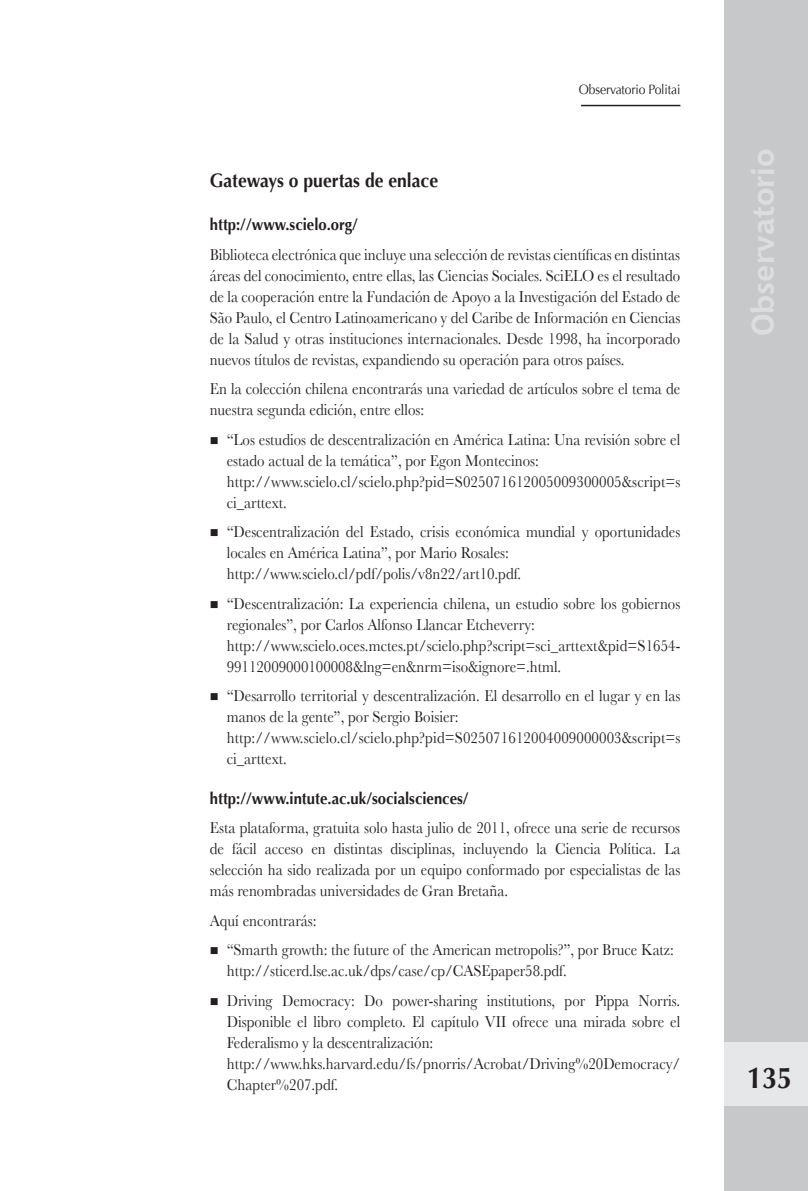
<style>
.page{position:relative;width:808px;height:1191px;background:#fff}
.page>*{position:absolute;margin:0;border:0;box-sizing:border-box;transform-origin:0 0}
.t1{font:700 31.5px "Chianti BT";color:#dcdddf}
.t2{font:700 30px "Optima";color:#231f20;scale:.9 1}
.sub_1{font:700 19.5px "Optima";color:#231f20;scale:.9 1}
.texto_4{font:16.5px/21px "Baskerville";color:#231f20;scale:.9 1}
.texto{font:16.5px/21px "Baskerville";color:#231f20;text-align:justify;scale:.9 1}
.sub_2{font:700 16.5px "Optima";color:#231f20;scale:.9 1}
.sub_1-2{font:13.5px "Optima";letter-spacing:-.01em;color:#231f20;scale:.9 1}
</style>
<div class="page">
<div style="left:724px;top:0;width:84px;height:1191px;background:#c7c8ca"></div>
<div style="left:724px;top:1042px;width:84px;height:64px;background:#e6e7e9"></div>
<hr style="left:581px;top:105px;width:99px;height:1px;background:#231f20">
<p class="sub_1-2" style="left:579px;top:81px;width:114px">Observatorio Politai</p>
<p class="sub_1" style="left:210px;top:169px;width:255px">Gateways o puertas de enlace</p>
<p class="sub_2" style="left:210px;top:215px;width:166px">http://www.scielo.org/</p>
<p class="texto" style="left:210px;top:244px;width:524px">Biblioteca electrónica que incluye una selección de revistas científicas en distintas áreas del conocimiento, entre ellas, las Ciencias Sociales. SciELO es el resultado de la cooperación entre la Fundación de Apoyo a la Investigación del Estado de São Paulo, el Centro Latinoamericano y del Caribe de Información en Ciencias de la Salud y otras instituciones internacionales. Desde 1998, ha incorporado nuevos títulos de revistas, expandiendo su operación para otros países.</p>
<p class="texto" style="left:210px;top:378px;width:524px">En la colección chilena encontrarás una variedad de artículos sobre el tema de nuestra segunda edición, entre ellos:</p>
<p class="texto_4" style="left:227px;top:429px;width:505px;text-indent:-17px">■ “Los estudios de descentralización en América Latina: Una revisión sobre el estado actual de la temática”, por Egon Montecinos:</p>
<p class="texto_4" style="left:227px;top:471px;width:506px">http://www.scielo.cl/scielo.php?pid=S025071612005009300005&amp;script=s ci_arttext.</p>
<p class="texto_4" style="left:227px;top:521px;width:505px;text-indent:-17px">■ “Descentralización del Estado, crisis económica mundial y oportunidades locales en América Latina”, por Mario Rosales:</p>
<p class="texto_4" style="left:227px;top:563px;width:329px">http://www.scielo.cl/pdf/polis/v8n22/art10.pdf.</p>
<p class="texto_4" style="left:227px;top:593px;width:505px;text-indent:-17px">■ “Descentralización: La experiencia chilena, un estudio sobre los gobiernos regionales”, por Carlos Alfonso Llancar Etcheverry:</p>
<p class="texto_4" style="left:227px;top:635px;width:505px">http://www.scielo.oces.mctes.pt/scielo.php?script=sci_arttext&amp;pid=S1654-<br>99112009000100008&amp;lng=en&amp;nrm=iso&amp;ignore=.html.</p>
<p class="texto_4" style="left:227px;top:685px;width:505px;text-indent:-17px">■ “Desarrollo territorial y descentralización. El desarrollo en el lugar y en las manos de la gente”, por Sergio Boisier:</p>
<p class="texto_4" style="left:227px;top:727px;width:506px">http://www.scielo.cl/scielo.php?pid=S025071612004009000003&amp;script=s ci_arttext.</p>
<p class="sub_2" style="left:210px;top:788px;width:289px">http://www.intute.ac.uk/socialsciences/</p>
<p class="texto" style="left:210px;top:817px;width:524px">Esta plataforma, gratuita solo hasta julio de 2011, ofrece una serie de recursos de fácil acceso en distintas disciplinas, incluyendo la Ciencia Política. La selección ha sido realizada por un equipo conformado por especialistas de las más renombradas universidades de Gran Bretaña.</p>
<p class="texto_4" style="left:210px;top:909px;width:120px">Aquí encontrarás:</p>
<p class="texto_4" style="left:210px;top:939px;width:517px">■ “Smarth growth: the future of the American metropolis?”, por Bruce Katz:</p>
<p class="texto_4" style="left:227px;top:960px;width:379px">http://sticerd.lse.ac.uk/dps/case/cp/CASEpaper58.pdf.</p>
<p class="texto_4" style="left:227px;top:989px;width:505px;text-align:justify;text-indent:-17px">■ Driving Democracy: Do power-sharing institutions, por Pippa Norris.<br>Disponible el libro completo. El capítulo VII ofrece una mirada sobre el Federalismo y la descentralización:</p>
<p class="texto_4" style="left:227px;top:1052px;width:505px">http://www.hks.harvard.edu/fs/pnorris/Acrobat/Driving%20Democracy/<br>Chapter%207.pdf.</p>
<p class="t1" style="left:744px;top:336px;width:189px;rotate:-90deg">Observatorio</p>
<h2 class="t2" style="left:747px;top:1060px;width:52px">135</h2>
</div>
